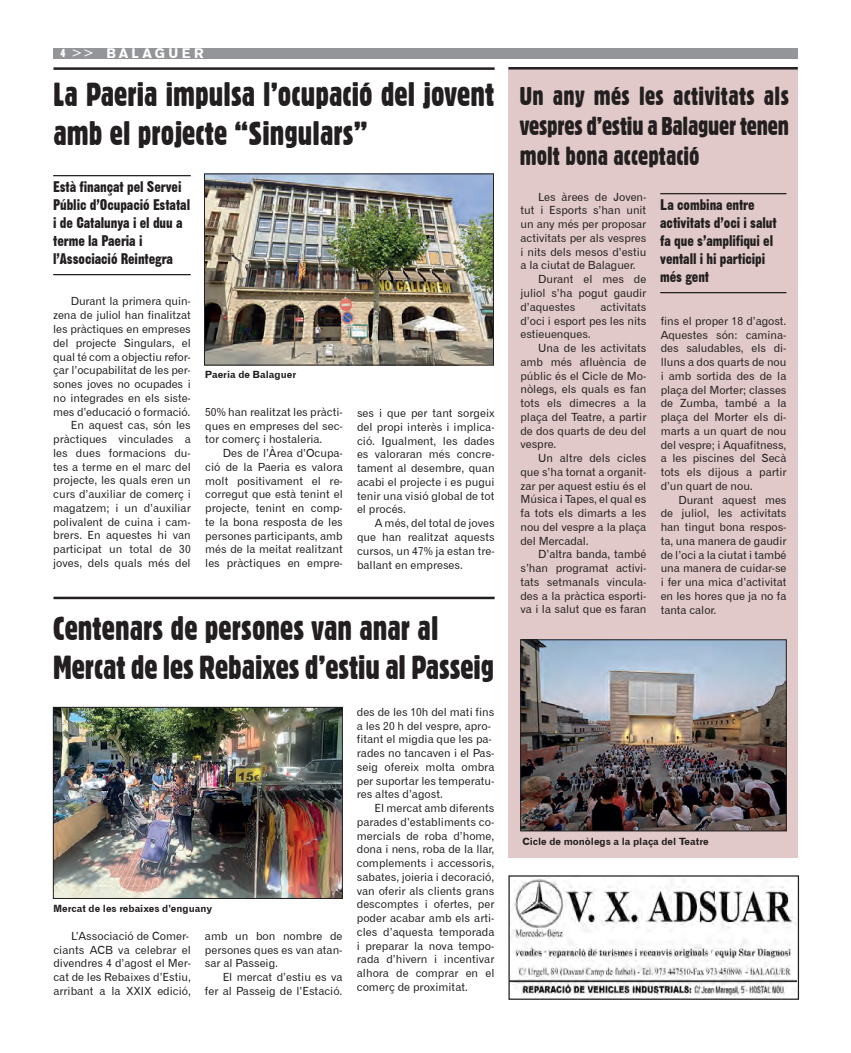
<style>
.page{position:relative;width:851px;height:1053px;background:#fff}
.page>*{position:absolute;margin:0;border:0;box-sizing:border-box;transform-origin:0 0}
.t1{font:32.5px/39px "Gothic 821 Condensed BT";color:#231f20}
.t2{font:25px/30px "Gothic 821 Condensed BT";letter-spacing:-.01em;color:#231f20;text-align:justify}
.t3{font:15px/18px "Gothic No 13 BT";letter-spacing:-.005em;color:#231f20}
.t4{font:13.75px "Gothic 725 BT Black A";letter-spacing:.25em;color:#fff}
.t5{font:11.25px/13.8px "Gothic 720 BT Roman B";color:#231f20;text-align:justify}
.t6{font:10px "Gothic 720 BT Bold B";color:#231f20}
.s1{font-family:"Gothic 821 Condensed BT";font-size:11.25px}
.s2{font-family:"Gothic 720 BT Roman B"}
</style>
<div class="page">
<div style="left:53px;top:48px;width:744px;height:10px;background:#939598"></div>
<img style="left:510px;top:878px;width:286px;height:119px">
<hr style="left:53px;top:67px;width:441px;height:3px;background:#231f20">
<img style="left:206px;top:176px;width:285px;height:187px">
<div style="left:204px;top:174px;width:289px;height:191px;border:1px solid #231f20"></div>
<hr style="left:53px;top:175px;width:138px;height:1px;background:#231f20">
<hr style="left:53px;top:274px;width:138px;height:1px;background:#231f20">
<div style="left:508px;top:67px;width:289px;height:790px;background:#e0c9c8"></div>
<hr style="left:508px;top:67px;width:289px;height:2px;background:#231f20">
<img style="left:522px;top:641px;width:262px;height:188px">
<div style="left:520px;top:639px;width:266px;height:192px;border:1px solid #231f20"></div>
<hr style="left:53px;top:596px;width:441px;height:3px;background:#231f20">
<img style="left:55px;top:709px;width:285px;height:187px">
<div style="left:53px;top:707px;width:289px;height:191px;border:1px solid #231f20"></div>
<hr style="left:660px;top:193px;width:126px;height:1px;background:#231f20">
<hr style="left:660px;top:292px;width:126px;height:1px;background:#231f20">
<p class="t4" style="left:61px;top:45px;width:144px"><span class="s1">4</span> <span class="s2">&gt;&gt;</span> BALAGUER</p>
<p class="t1" style="left:53px;top:75px;width:442px">La Paeria impulsa l’ocupació del jovent amb el projecte “Singulars”</p>
<p class="t3" style="left:53px;top:177px;width:138px">Està finançat pel Servei<br>Públic d’Ocupació Estatal i de Catalunya i el duu a</p>
<p class="t3" style="left:53px;top:231px;width:91px">terme la Paeria i</p>
<p class="t3" style="left:53px;top:249px;width:121px">l’Associació Reintegra</p>
<p class="t5" style="left:53px;top:294px;width:139px;text-indent:18px">Durant la primera quin&shy;zena de juliol han finalitzat les pràctiques en empreses del projecte Singulars, el qual té com a objectiu refor&shy;çar l’ocupabilitat de les per&shy;sones joves no ocupades i no integrades en els siste&shy;mes d’educació o formació.</p>
<p class="t5" style="left:53px;top:418px;width:139px;text-indent:18px">En aquest cas, són les pràctiques vinculades a les dues formacions du&shy;tes a terme en el marc del projecte, les quals eren un curs d’auxiliar de comerç i magatzem; i un d’auxiliar polivalent de cuina i cam&shy;brers. En aquestes hi van participat un total de 30 joves, dels quals més del</p>
<p class="t6" style="left:205px;top:368px;width:93px">Paeria de Balaguer</p>
<p class="t5" style="left:205px;top:405px;width:139px">50% han realitzat les pràcti&shy;ques en empreses del sec&shy;tor comerç i hostaleria.</p>
<p class="t5" style="left:205px;top:446px;width:139px;text-indent:18px">Des de l’Àrea d’Ocupa&shy;ció de la Paeria es valora molt positivament el re&shy;corregut que està tenint el projecte, tenint en comp&shy;te la bona resposta de les persones participants, amb més de la meitat realitzant les pràctiques en empre-</p>
<p class="t5" style="left:357px;top:406px;width:139px">ses i que per tant sorgeix del propi interès i implica&shy;ció. Igualment, les dades es valoraran més concre&shy;tament al desembre, quan acabi el projecte i es pugui tenir una visió global de tot el procés.</p>
<p class="t5" style="left:357px;top:516px;width:139px;text-indent:18px">A més, del total de joves que han realitzat aquests cursos, un 47% ja estan tre&shy;ballant en empreses.</p>
<p class="t1" style="left:53px;top:608px;width:386px">Centenars de persones van anar al</p>
<p class="t1" style="left:53px;top:647px;width:442px">Mercat de les Rebaixes d’estiu al Passeig</p>
<p class="t6" style="left:53px;top:902px;width:161px">Mercat de les rebaixes d’enguany</p>
<p class="t5" style="left:71px;top:928px;width:119px">L’Associació de Comer-</p>
<p class="t5" style="left:53px;top:942px;width:139px">ciants ACB va celebrar el divendres 4 d’agost el Mer&shy;cat de les Rebaixes d’Estiu, arribant a la XXIX edició,</p>
<p class="t5" style="left:205px;top:928px;width:139px">amb un bon nombre de persones ques es van atan&shy;sar al Passeig.</p>
<p class="t5" style="left:205px;top:970px;width:139px;text-align:right">El mercat d’estiu es va<br>fer al Passeig de l’Estació.</p>
<p class="t5" style="left:357px;top:704px;width:139px">des de les 10h del mati fins</p>
<p class="t5" style="left:357px;top:718px;width:136px">a les 20 h del vespre, apro-</p>
<p class="t5" style="left:357px;top:732px;width:136px">fitant el migdia que les pa-</p>
<p class="t5" style="left:357px;top:746px;width:139px">rades no tancaven i el Pas&shy;seig ofereix molta ombra per suportar les temperatu&shy;res altes d’agost.</p>
<p class="t5" style="left:357px;top:801px;width:139px;text-indent:18px">El mercat amb diferents parades d’establiments co&shy;mercials de roba d’home, dona i nens, roba de la llar, complements i accessoris, sabates, joieria i decoració, van oferir als clients grans descomptes i ofertes, per poder acabar amb els arti&shy;cles d’aquesta temporada i preparar la nova tempo&shy;rada d’hivern i incentivar alhora de comprar en el comerç de proximitat.</p>
<p class="t2" style="left:519px;top:81px;width:271px">Un any més les activitats als vespres d’estiu a Balaguer tenen molt bona acceptació</p>
<p class="t5" style="left:520px;top:190px;width:127px;text-indent:18px">Les àrees de Joven&shy;tut i Esports s’han unit un any més per proposar activitats per als vespres i nits dels mesos d’estiu a la ciutat de Balaguer.</p>
<p class="t5" style="left:520px;top:272px;width:127px;text-indent:18px">Durant el mes de juliol s’ha pogut gaudir d’aquestes</p>
<p class="t3" style="left:660px;top:195px;width:118px">La combina entre activitats d’oci i salut fa que s’amplifiqui el ventall i hi participi més gent</p>
<p class="t5" style="left:520px;top:300px;width:127px;text-indent:80px">activitats d’oci i esport pes les nits estieuenques.</p>
<p class="t5" style="left:520px;top:341px;width:127px;text-indent:18px">Una de les activitats amb més afluència de públic és el Cicle de Mo&shy;nòlegs, els quals es fan tots els dimecres a la plaça del Teatre, a partir de dos quarts de deu del vespre.</p>
<p class="t5" style="left:520px;top:451px;width:127px;text-indent:18px">Un altre dels cicles que s’ha tornat a organit&shy;zar per aquest estiu és el Música i Tapes, el qual es fa tots els dimarts a les nou del vespre a la plaça del Mercadal.</p>
<p class="t5" style="left:520px;top:547px;width:127px;text-indent:18px">D’altra banda, també s’han programat activi&shy;tats setmanals vincula&shy;des a la pràctica esporti&shy;va i la salut que es faran</p>
<p class="t5" style="left:660px;top:314px;width:127px">fins el proper 18 d’agost.<br>Aquestes són: camina&shy;des saludables, els di&shy;lluns a dos quarts de nou i amb sortida des de la plaça del Morter; classes de Zumba, també a la plaça del Morter els di&shy;marts a un quart de nou del vespre; i Aquafitness, a les piscines del Secà tots els dijous a partir d’un quart de nou.</p>
<p class="t5" style="left:660px;top:492px;width:127px;text-indent:18px">Durant aquest mes de juliol, les activitats han tingut bona respos&shy;ta, una manera de gaudir de l’oci a la ciutat i també una manera de cuidar-se i fer una mica d’activitat en les hores que ja no fa tanta calor.</p>
<p class="t6" style="left:522px;top:835px;width:188px">Cicle de monòlegs a la plaça del Teatre</p>
</div>
